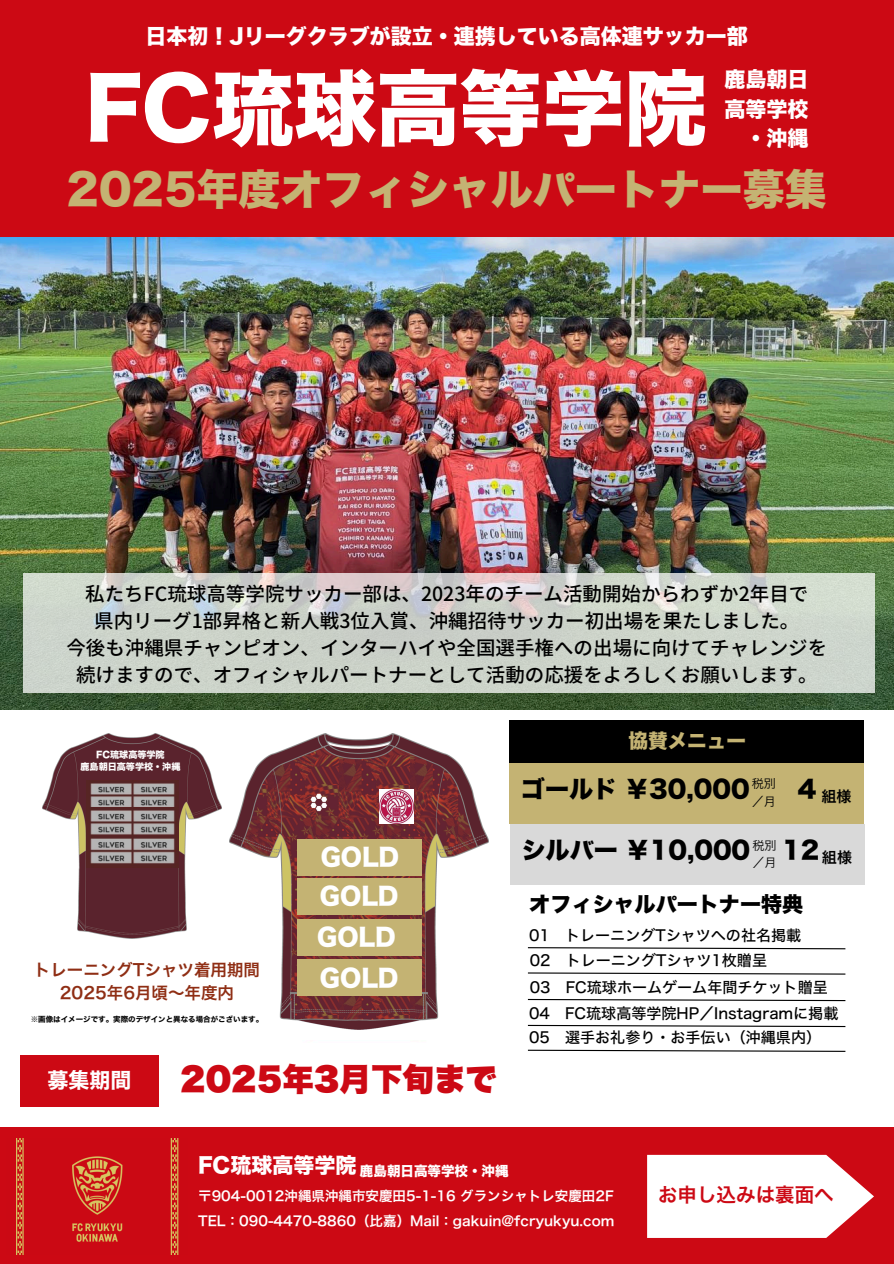
<style>
.page{position:relative;width:894px;height:1264px;background:#fff}
.page>*{position:absolute;margin:0;border:0;box-sizing:border-box;transform-origin:0 0}
.t1{font:82.5px "Hira Kaku Std N W8";color:#fff}
.t2{font:42px "Hira Kaku Std N W8";color:#c4b373}
.t3{font:31.5px "Hira Kaku Std N W9";color:#cc0914}
.t4{font:24px "Hira Kaku Std N W8";color:#000}
.t5{font:24px "Hira Kaku Std N W8";color:#fff}
.t6{font:21px "Hira Kaku Std N W8";color:#fff}
.t7{font:21px "Hira Kaku Std N W8";color:#000}
.t8{font:21px "Hira Kaku Std N W7";color:#fff}
.t9{font:500 19.5px/27px "Noto Sans JP";color:#000;text-align:center}
.t10{font:19.5px "Hira Kaku Pro N W6";color:#cc0914}
.t11{font:19.5px "Hira Kaku Std N W8";color:#c4b373}
.t12{font:16.5px "Hira Kaku Pro N W6";color:#8f2e14}
.t13{font:15px "Hira Kaku Pro N W5";color:#000}
.t14{font:15px "Hira Kaku Pro N W6";color:#000}
.t15{font:13.5px "Hira Kaku Pro N W6";color:#fff}
.t16{font:13.5px "Hira Kaku Std N W8";color:#fff}
.t17{font:12px "Hira Kaku Pro N W3";color:#000}
.t18{font:9px "Hira Kaku Std N W8";color:#fff}
.t19{font:7.5px "Hira Kaku Std N W7";color:#000}
</style>
<div class="page">
<img style="left:0;top:237px;width:893px;height:472px">
<div style="left:0;top:1127px;width:893px;height:136px;background:#cc0914"></div>
<svg style="left:647px;top:1154px;width:226px;height:83px;background:#f9e4e5"></svg>
<div style="left:20px;top:1055px;width:139px;height:51px;background:#cc0914"></div>
<svg style="left:23px;top:574px;width:850px;height:119px;background:#ced3cb"></svg>
<div style="left:0;top:0;width:893px;height:237px;background:#cc0914"></div>
<div style="left:509px;top:762px;width:354px;height:61px;background:#c4b373"></div>
<div style="left:509px;top:719px;width:354px;height:43px;background:#000"></div>
<div style="left:510px;top:823px;width:354px;height:61px;background:#d9d9d9"></div>
<svg style="left:527px;top:947px;width:319px;height:2px"></svg>
<svg style="left:527px;top:972px;width:319px;height:3px"></svg>
<svg style="left:527px;top:998px;width:319px;height:3px"></svg>
<svg style="left:527px;top:1024px;width:319px;height:3px"></svg>
<svg style="left:527px;top:1049px;width:319px;height:3px"></svg>
<img style="left:16px;top:1138px;width:163px;height:116px">
<img style="left:229px;top:733px;width:259px;height:296px">
<img style="left:42px;top:733px;width:179px;height:205px">
<img style="left:87px;top:780px;width:91px;height:27px">
<img style="left:87px;top:807px;width:91px;height:28px">
<img style="left:87px;top:835px;width:91px;height:32px">
<div style="left:297px;top:839px;width:124px;height:36px;background:#c4b373"></div>
<img style="left:380px;top:789px;width:33px;height:34px">
<div style="left:297px;top:878px;width:124px;height:37px;background:#c4b373"></div>
<div style="left:297px;top:919px;width:124px;height:36px;background:#c4b373"></div>
<div style="left:297px;top:959px;width:124px;height:36px;background:#c4b373"></div>
<p class="t6" style="left:145px;top:26px;width:604px">日本初！Jリーグクラブが設立・連携している高体連サッカー部</p>
<h3 class="t1" style="left:85px;top:66px;width:623px">FC琉球高等学院</h3>
<p class="t6" style="left:724px;top:69px;width:80px">鹿島朝日</p>
<h5 class="t6" style="left:724px;top:98px;width:85px">高等学校</h5>
<p class="t6" style="left:745px;top:127px;width:64px">・沖縄</p>
<p class="t2" style="left:67px;top:168px;width:761px">2025年度オフィシャルパートナー募集</p>
<p class="t9" style="left:66px;top:579px;width:762px">私たちFC琉球高等学院サッカー部は、2023年のチーム活動開始からわずか2年目で<br>県内リーグ1部昇格と新人戦3位入賞、沖縄招待サッカー初出場を果たしました。<br>今後も沖縄県チャンピオン、インターハイや全国選手権への出場に向けてチャレンジを続けますので、オフィシャルパートナーとして活動の応援をよろしくお願いします。</p>
<p class="t18" style="left:96px;top:750px;width:70px">FC琉球高等学院</p>
<p class="t18" style="left:80px;top:762px;width:101px">鹿島朝日高等学校・沖縄</p>
<p class="t12" style="left:34px;top:961px;width:228px">トレーニングTシャツ着用期間</p>
<p class="t12" style="left:60px;top:984px;width:176px">2025年6月頃〜年度内</p>
<p class="t19" style="left:31px;top:1015px;width:234px">※画像はイメージです。実際のデザインと異なる場合がございます。</p>
<h5 class="t5" style="left:320px;top:844px;width:80px">GOLD</h5>
<p class="t5" style="left:320px;top:884px;width:80px">GOLD</p>
<p class="t5" style="left:317px;top:925px;width:80px">GOLD</p>
<p class="t5" style="left:320px;top:965px;width:80px">GOLD</p>
<h1 class="t8" style="left:47px;top:1069px;width:85px">募集期間</h1>
<p class="t3" style="left:180px;top:1063px;width:318px">2025年3月下旬まで</p>
<p class="t11" style="left:628px;top:731px;width:119px">協賛メニュー</p>
<p class="t4" style="left:521px;top:777px;width:230px">ゴールド￥30,000</p>
<p class="t17" style="left:751px;top:777px;width:26px">税別</p>
<p class="t17" style="left:751px;top:795px;width:22px">／月</p>
<p class="t4" style="left:797px;top:777px;width:20px">4</p>
<p class="t14" style="left:821px;top:788px;width:32px">組様</p>
<h4 class="t17" style="left:752px;top:839px;width:26px">税別</h4>
<h4 class="t4" style="left:521px;top:838px;width:230px">シルバー￥10,000</h4>
<h4 class="t17" style="left:752px;top:856px;width:22px">／月</h4>
<h4 class="t4" style="left:782px;top:838px;width:39px">12</h4>
<h4 class="t14" style="left:821px;top:849px;width:32px">組様</h4>
<p class="t7" style="left:529px;top:893px;width:275px">オフィシャルパートナー特典</p>
<p class="t13" style="left:529px;top:927px;width:273px">01 トレーニングTシャツへの社名掲載</p>
<p class="t13" style="left:529px;top:952px;width:239px">02 トレーニングTシャツ1枚贈呈</p>
<p class="t13" style="left:529px;top:979px;width:299px">03 FC琉球ホームゲーム年間チケット贈呈</p>
<p class="t13" style="left:529px;top:1005px;width:310px">04 FC琉球高等学院HP／Instagramに掲載</p>
<p class="t13" style="left:529px;top:1030px;width:293px">05 選手お礼参り・お手伝い（沖縄県内）</p>
<h2 class="t6" style="left:198px;top:1154px;width:160px">FC琉球高等学院</h2>
<p class="t15" style="left:198px;top:1188px;width:417px">〒904-0012沖縄県沖縄市安慶田5-1-16 グランシャトレ安慶田2F</p>
<h6 class="t15" style="left:198px;top:1214px;width:417px">TEL：090-4470-8860（比嘉）Mail：gakuin@fcryukyu.com</h6>
<p class="t16" style="left:360px;top:1163px;width:150px">鹿島朝日高等学校・沖縄</p>
<h6 class="t10" style="left:658px;top:1184px;width:177px">お申し込みは裏面へ</h6>
</div>
